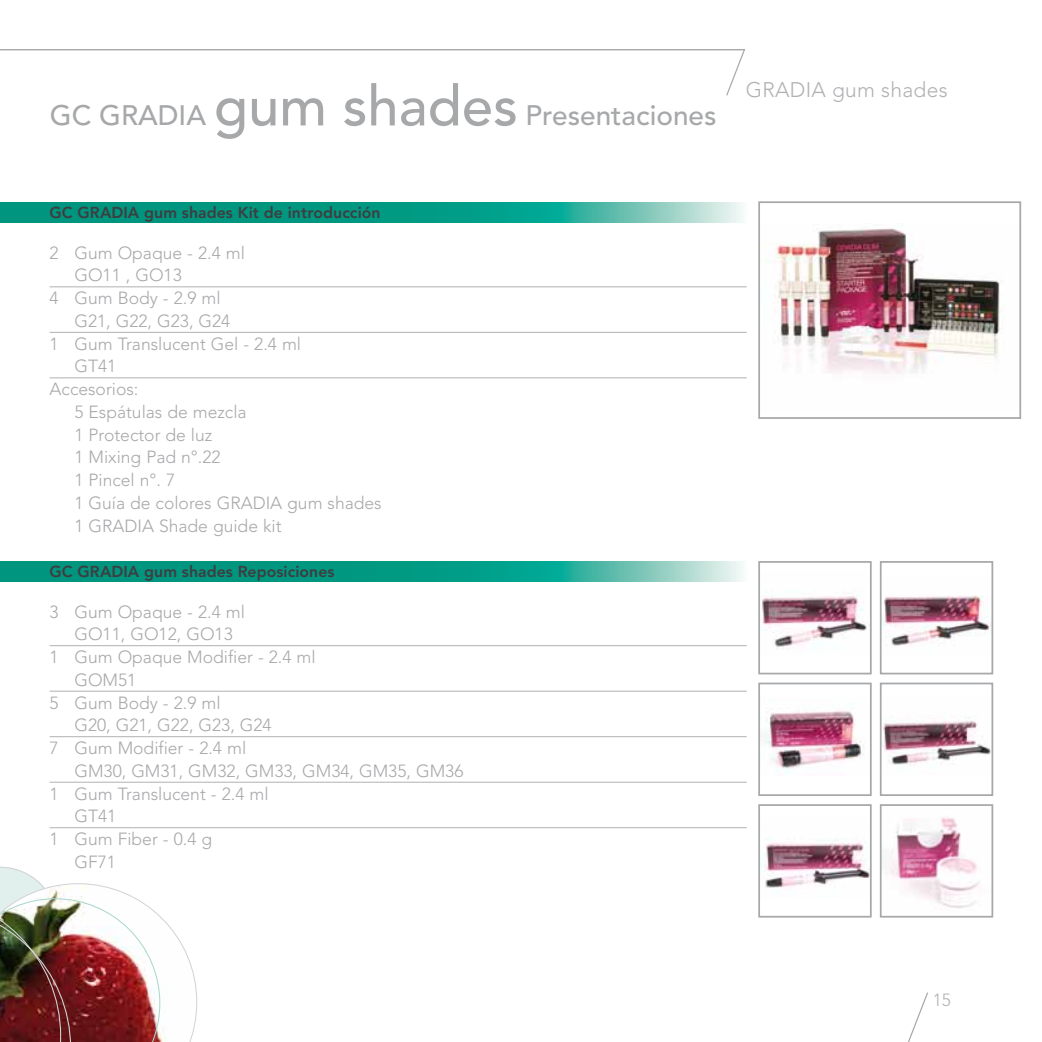
<style>
.page{position:relative;width:1042px;height:1042px;background:#fff}
.page>*{position:absolute;margin:0;border:0;box-sizing:border-box;transform-origin:0 0}
.t1{font:500 28px "Avenir LT Std";color:#a7a8aa}
.t2{font:300 21px "Avenir";letter-spacing:.015em;color:#b0b1b3}
.t3{font:300 17.5px "Avenir LT Std";color:#a7a8aa}
.t4{font:300 17.5px "Avenir";color:#b0b1b3}
.t5{font:800 15.75px "Avenir LT Std";letter-spacing:.005em;color:#3e3d40}
.s1{font-size:56px}
</style>
<div class="page">
<svg style="left:725px;top:49px;width:20px;height:47px"></svg>
<hr style="left:0;top:49px;width:744px;height:1px;background:#a7a8aa">
<svg style="left:908px;top:992px;width:20px;height:50px"></svg>
<svg style="left:0;top:202px;width:744px;height:20px;background:#21a591"></svg>
<svg style="left:0;top:562px;width:744px;height:20px;background:#21a591"></svg>
<img style="left:763px;top:228px;width:241px;height:146px">
<div style="left:758px;top:201px;width:263px;height:218px;border:2px solid #a7a8aa"></div>
<img style="left:883px;top:595px;width:107px;height:51px">
<div style="left:880px;top:561px;width:113px;height:113px;border:2px solid #a7a8aa"></div>
<img style="left:762px;top:596px;width:105px;height:53px">
<div style="left:758px;top:561px;width:113px;height:113px;border:2px solid #a7a8aa"></div>
<img style="left:883px;top:717px;width:107px;height:49px">
<div style="left:880px;top:682px;width:113px;height:114px;border:2px solid #a7a8aa"></div>
<img style="left:764px;top:711px;width:100px;height:62px">
<div style="left:758px;top:682px;width:113px;height:114px;border:2px solid #a7a8aa"></div>
<img style="left:883px;top:818px;width:97px;height:90px">
<div style="left:880px;top:804px;width:113px;height:113px;border:2px solid #a7a8aa"></div>
<img style="left:761px;top:838px;width:107px;height:50px">
<div style="left:758px;top:804px;width:113px;height:113px;border:2px solid #a7a8aa"></div>
<img style="left:0;top:866px;width:197px;height:176px">
<hr style="left:50px;top:286px;width:697px;height:1px;background:#b0b1b3">
<hr style="left:50px;top:332px;width:697px;height:1px;background:#b0b1b3">
<hr style="left:50px;top:377px;width:697px;height:1px;background:#b0b1b3">
<hr style="left:50px;top:645px;width:697px;height:1px;background:#b0b1b3">
<hr style="left:50px;top:691px;width:697px;height:1px;background:#b0b1b3">
<hr style="left:50px;top:736px;width:697px;height:1px;background:#b0b1b3">
<hr style="left:50px;top:782px;width:697px;height:1px;background:#b0b1b3">
<hr style="left:50px;top:827px;width:697px;height:1px;background:#b0b1b3">
<h1 class="t1" style="left:50px;top:100px;width:668px">GC GRADIA <span class="s1">gum shades</span> Presentaciones</h1>
<p class="t5" style="left:50px;top:204px;width:332px">GC GRADIA gum shades Kit de introducción</p>
<p class="t3" style="left:50px;top:242px;width:197px">2 Gum Opaque - 2.4 ml</p>
<p class="t3" style="left:74px;top:265px;width:109px">GO11 , GO13</p>
<p class="t3" style="left:50px;top:288px;width:172px">4 g um Body - 2.9 ml</p>
<p class="t3" style="left:74px;top:311px;width:157px">G21, G22, G23, G24</p>
<p class="t3" style="left:50px;top:333px;width:253px">1 g um Translucent Gel - 2.4 ml</p>
<p class="t3" style="left:74px;top:356px;width:43px">GT41</p>
<p class="t3" style="left:50px;top:379px;width:90px">Accesorios:</p>
<p class="t3" style="left:74px;top:402px;width:174px">5 Espátulas de mezcla</p>
<p class="t3" style="left:74px;top:424px;width:139px">1 Protector de luz</p>
<p class="t3" style="left:74px;top:447px;width:148px">1 Mixing Pad n°.22</p>
<p class="t3" style="left:74px;top:470px;width:102px">1 Pincel n°. 7</p>
<p class="t3" style="left:74px;top:493px;width:309px">1 Guía de colores GRADIA gum shades</p>
<p class="t3" style="left:74px;top:515px;width:209px">1 GRADIA Shade guide kit</p>
<p class="t5" style="left:50px;top:562px;width:286px">GC GRADIA gum shades Reposiciones</p>
<p class="t3" style="left:50px;top:601px;width:197px">3 Gum Opaque - 2.4 ml</p>
<p class="t3" style="left:74px;top:624px;width:160px">GO11, GO12, GO13</p>
<p class="t3" style="left:50px;top:647px;width:268px">1 g um Opaque Modifier - 2.4 ml</p>
<p class="t3" style="left:74px;top:669px;width:63px">GOM51</p>
<p class="t3" style="left:50px;top:692px;width:172px">5 Gum Body - 2.9 ml</p>
<p class="t3" style="left:74px;top:715px;width:199px">G20, G21, G22, G23, G24</p>
<p class="t3" style="left:50px;top:738px;width:198px">7 g um Modifier - 2.4 ml</p>
<p class="t3" style="left:74px;top:760px;width:390px">GM30, GM31, GM32, GM33, GM34, GM35, GM36</p>
<p class="t3" style="left:50px;top:783px;width:220px">1 Gum Translucent - 2.4 ml</p>
<p class="t3" style="left:74px;top:806px;width:43px">GT41</p>
<p class="t3" style="left:50px;top:829px;width:164px">1 Gum Fiber - 0.4 g</p>
<p class="t3" style="left:74px;top:851px;width:43px">GF71</p>
<p class="t2" style="left:746px;top:77px;width:203px">GRADIA gum shades</p>
<p class="t4" style="left:933px;top:989px;width:20px">15</p>
</div>
